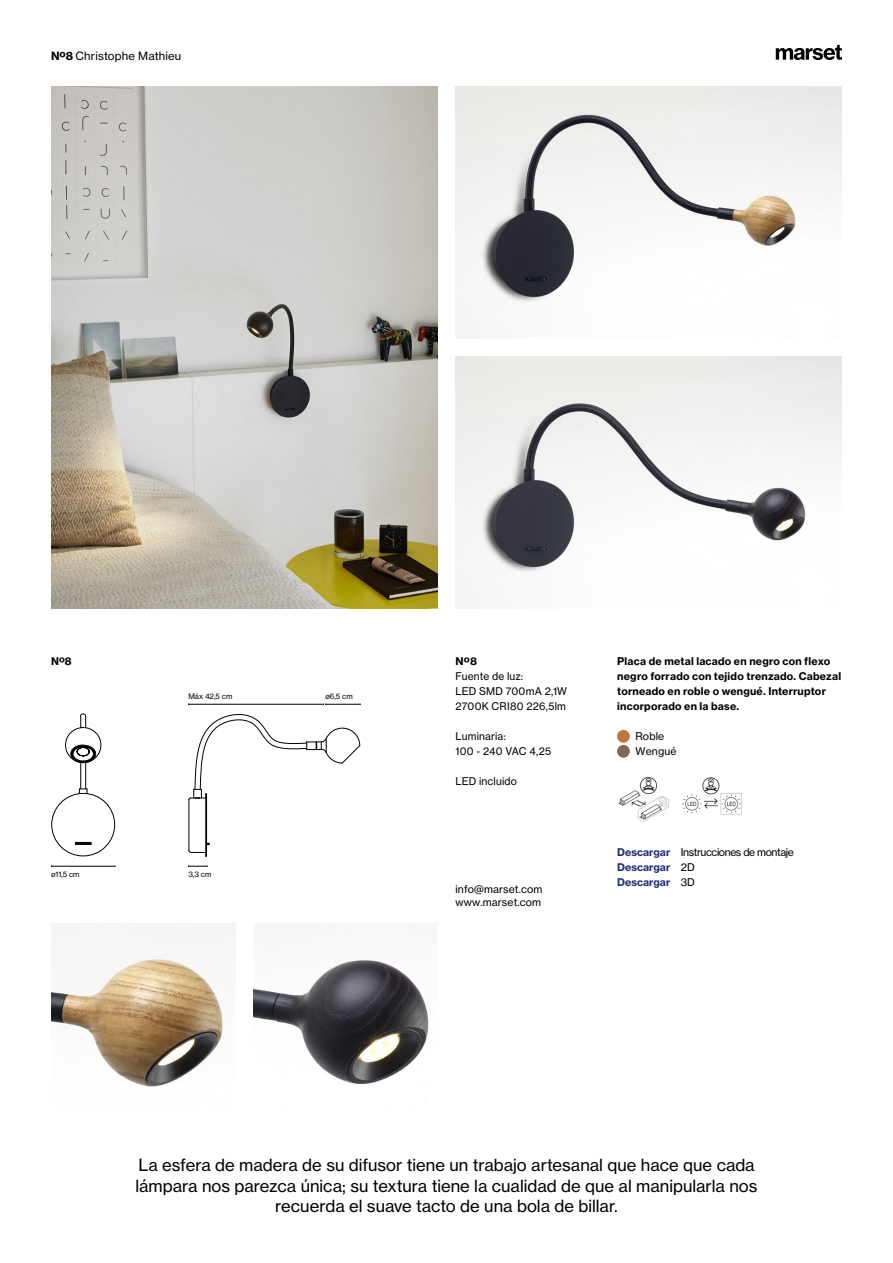
<style>
.page{position:relative;width:893px;height:1263px;background:#fff}
.page>*{position:absolute;margin:0;border:0;box-sizing:border-box;transform-origin:0 0}
.t1{font:16.5px/20.2px "N Haas Grotesk TX Pro 55 Rg";color:#000;text-align:center}
.t2{font:11.25px "N Haas Grotesk TX Pro 55 Rg";letter-spacing:.015em;color:#000}
.t3{font:10.5px/15px "N Haas Grotesk TX Pro 75 Bd";letter-spacing:.02em;color:#000}
.t4{font:10.5px/15px "N Haas Grotesk TX Pro 55 Rg";letter-spacing:.01em;color:#000}
.t5{font:10.5px "N Haas Grotesk TX Pro 55 Rg";letter-spacing:-.04em;color:#000}
.t6{font:10.5px/15px "N Haas Grotesk TX Pro 75 Bd";color:#202d76}
.t7{font:7.5px "N Haas Grotesk TX Pro 55 Rg";letter-spacing:-.01em;color:#000}
.s1{font-family:"N Haas Grotesk TX Pro 75 Bd"}
.s2{font-family:"N Haas Grotesk TX Pro 75 Bd";color:#202d76}
.s3{font-family:"N Haas Grotesk TX Pro 55 Rg";color:#000}
</style>
<div class="page">
<div style="left:618px;top:730px;width:11px;height:12px;background:#bc763d;border-radius:50%"></div>
<div style="left:617px;top:730px;width:13px;height:12px;border:1px solid #bc763d;border-radius:50%"></div>
<div style="left:618px;top:745px;width:11px;height:12px;background:#7f6857;border-radius:50%"></div>
<div style="left:617px;top:745px;width:13px;height:12px;border:1px solid #7f6857;border-radius:50%"></div>
<svg style="left:776px;top:45px;width:66px;height:15px"></svg>
<img style="left:51px;top:86px;width:386px;height:522px">
<img style="left:455px;top:86px;width:387px;height:252px">
<img style="left:455px;top:356px;width:387px;height:252px">
<hr style="left:51px;top:866px;width:64px;height:1px;background:#000">
<svg style="left:51px;top:713px;width:64px;height:143px"></svg>
<svg style="left:188px;top:714px;width:172px;height:143px"></svg>
<hr style="left:189px;top:704px;width:134px;height:1px;background:#000">
<hr style="left:326px;top:704px;width:34px;height:1px;background:#000">
<svg style="left:188px;top:865px;width:20px;height:2px"></svg>
<img style="left:51px;top:924px;width:184px;height:163px">
<img style="left:253px;top:928px;width:176px;height:156px">
<img style="left:682px;top:777px;width:60px;height:38px">
<img style="left:618px;top:776px;width:52px;height:46px">
<svg style="left:625px;top:815px;width:18px;height:7px"></svg>
<p class="t2" style="left:51px;top:49px;width:132px"><span class="s1">Nº8</span> Christophe Mathieu</p>
<p class="t3" style="left:51px;top:654px;width:22px">Nº8</p>
<p class="t7" style="left:51px;top:870px;width:30px">ø11,5 cm</p>
<p class="t7" style="left:188px;top:692px;width:46px">Máx 42,5 cm</p>
<p class="t7" style="left:325px;top:692px;width:29px">ø6,5 cm</p>
<p class="t7" style="left:188px;top:870px;width:25px">3,3 cm</p>
<p class="t3" style="left:455px;top:654px;width:23px">Nº8</p>
<p class="t4" style="left:455px;top:669px;width:113px">Fuente de luz:<br>LED SMD 700mA 2,1W<br>2700K CRI80 226,5lm</p>
<p class="t4" style="left:455px;top:729px;width:97px">Luminaria:<br>100 - 240 VAC 4,25</p>
<p class="t4" style="left:455px;top:774px;width:63px">LED incluido</p>
<p class="t4" style="left:455px;top:882px;width:88px;line-height:13.5px">info@marset.com www.marset.com</p>
<p class="t3" style="left:617px;top:654px;width:225px">Placa de metal lacado en negro con flexo negro forrado con tejido trenzado. Cabezal torneado en roble o wengué. Interruptor incorporado en la base.</p>
<p class="t4" style="left:635px;top:729px;width:42px">Roble<br>Wengué</p>
<p class="t5" style="left:617px;top:846px;width:178px"><span class="s2">Descargar</span> Instrucciones de montaje</p>
<p class="t6" style="left:617px;top:860px;width:79px">Descargar <span class="s3">2D<br></span>Descargar <span class="s3">3D</span></p>
<p class="t1" style="left:135px;top:1155px;width:623px">La esfera de madera de su difusor tiene un trabajo artesanal que hace que cada lámpara nos parezca única; su textura tiene la cualidad de que al manipularla nos recuerda el suave tacto de una bola de billar.</p>
</div>
